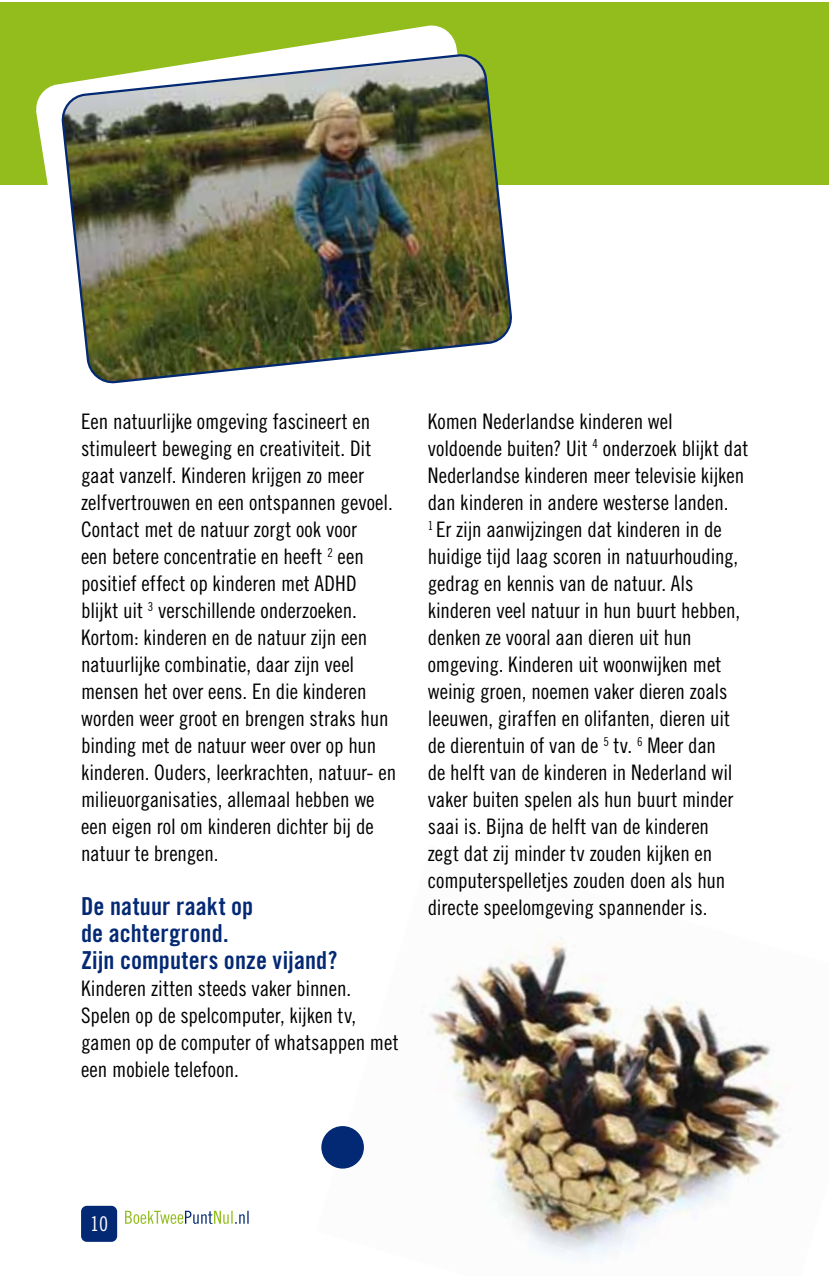
<style>
.page{position:relative;width:830px;height:1276px;background:#fff}
.page>*{position:absolute;margin:0;border:0;box-sizing:border-box;transform-origin:0 0}
.t1{font:24.75px/27px "Trade Gothic LT Std Bd Cn 20";letter-spacing:.005em;color:#042974}
.t2{font:21.38px/27px "Trade Gothic LT Std Cn 18";color:#000}
.t3{font:20.25px "Trade Gothic LT Std Cn 18";color:#fff}
</style>
<div class="page">
<div style="left:0;top:2px;width:828px;height:183px;background:#92bd1d"></div>
<div style="left:81px;top:1205px;width:36px;height:36px;background:#042974;border-radius:6px"></div>
<svg style="left:125px;top:1210px;width:123px;height:14px"></svg>
<img style="left:323px;top:937px;width:460px;height:322px">
<div style="left:321px;top:1126px;width:43px;height:42px;background:#042974;border-radius:50%"></div>
<svg style="left:36px;top:25px;width:422px;height:160px"></svg>
<img style="left:60px;top:52px;width:452px;height:332px">
<p class="t2" style="left:81px;top:407px;width:316px">Een natuurlijke omgeving fascineert en stimuleert beweging en creativiteit. Dit gaat vanzelf. Kinderen krijgen zo meer zelfvertrouwen en een ontspannen gevoel.<br>Contact met de natuur zorgt ook voor<br>een betere concentratie en heeft <sup>2</sup> een positief effect op kinderen met ADHD blijkt uit <sup>3</sup> verschillende onderzoeken.<br>Kortom: kinderen en de natuur zijn een natuurlijke combinatie, daar zijn veel mensen het over eens. En die kinderen worden weer groot en brengen straks hun binding met de natuur weer over op hun kinderen. Ouders, leerkrachten, natuur- en milieuorganisaties, allemaal hebben we een eigen rol om kinderen dichter bij de natuur te brengen.</p>
<p class="t1" style="left:81px;top:892px;width:257px">De natuur raakt op<br>de achtergrond.<br>Zijn computers onze vijand?</p>
<p class="t2" style="left:81px;top:974px;width:319px">Kinderen zitten steeds vaker binnen.<br>Spelen op de spelcomputer, kijken tv, gamen op de computer of whatsappen met een mobiele telefoon.</p>
<p class="t2" style="left:427px;top:407px;width:322px">Komen Nederlandse kinderen wel voldoende buiten? Uit <sup>4</sup> onderzoek blijkt dat Nederlandse kinderen meer televisie kijken dan kinderen in andere westerse landen.<br><sup>1</sup> Er zijn aanwijzingen dat kinderen in de huidige tijd laag scoren in natuurhouding, gedrag en kennis van de natuur. Als kinderen veel natuur in hun buurt hebben, denken ze vooral aan dieren uit hun omgeving. Kinderen uit woonwijken met weinig groen, noemen vaker dieren zoals leeuwen, giraffen en olifanten, dieren uit de dierentuin of van de <sup>5</sup> tv. <sup>6</sup> Meer dan<br>de helft van de kinderen in Nederland wil vaker buiten spelen als hun buurt minder saai is. Bijna de helft van de kinderen<br>zegt dat zij minder tv zouden kijken en computerspelletjes zouden doen als hun directe speelomgeving spannender is.</p>
<p class="t3" style="left:90px;top:1212px;width:19px">10</p>
</div>
